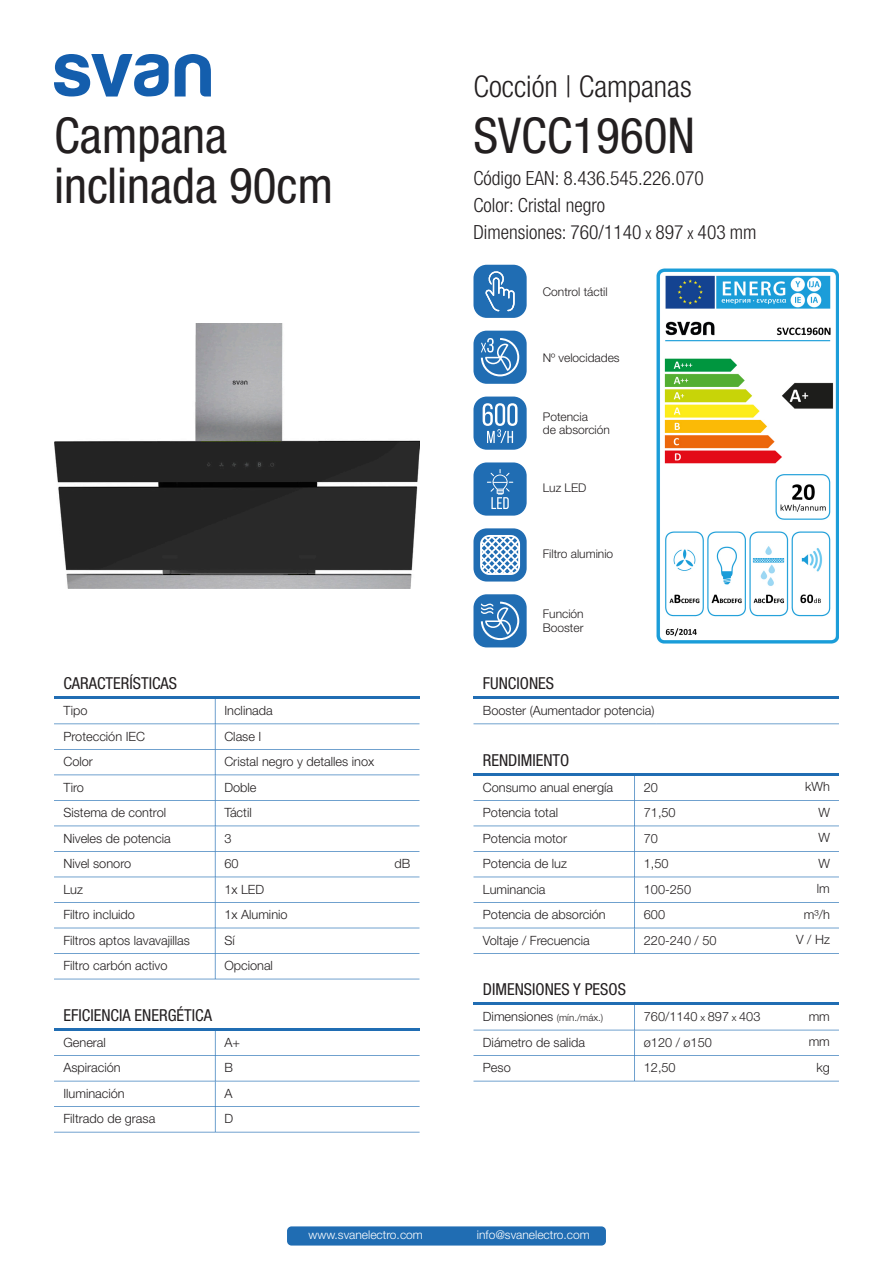
<style>
.page{position:relative;width:893px;height:1263px;background:#fff}
.page>*{position:absolute;margin:0;border:0;box-sizing:border-box;transform-origin:0 0}
.FAMILIA_Y_REF{font:condensed 49.5px "Helvetica Neue LT Std";color:#231f20}
.SUB_TITULO{font:300 condensed 30px "Helvetica Neue LT Std";color:#231f20}
.TEXTO{font:300 condensed 19.5px "Helvetica Neue LT Std";color:#231f20}
.TITULO_TABLA{font:condensed 16.5px "Helvetica Neue LT Std";color:#231f20}
.TEXTO_TABLA{font:300 12.75px "Helvetica Neue LT Std";color:#231f20}
.UNIDADES_TABLA{font:300 12.75px "Helvetica Neue LT Std";color:#231f20}
.INFO_ICONOS{font:300 12px "Helvetica Neue LT Std";color:#231f20}
.t1{font:300 12px "Helvetica Neue LT Std";color:#fff}
.s1{font-size:16.5px}
.s2{font-size:9.75px}
</style>
<div class="page">
<div style="left:287px;top:1226px;width:319px;height:19px;background:#206db3;border-radius:5px"></div>
<div style="left:473px;top:265px;width:54px;height:53px;background:#206db3;border-radius:13px"></div>
<div style="left:473px;top:528px;width:54px;height:53px;background:#206db3;border-radius:13px"></div>
<div style="left:473px;top:594px;width:54px;height:53px;background:#206db3;border-radius:13px"></div>
<div style="left:473px;top:462px;width:54px;height:54px;background:#206db3;border-radius:13px"></div>
<div style="left:473px;top:397px;width:54px;height:53px;background:#206db3;border-radius:13px"></div>
<div style="left:473px;top:331px;width:54px;height:53px;background:#206db3;border-radius:13px"></div>
<svg style="left:54px;top:54px;width:115px;height:43px"></svg>
<svg style="left:175px;top:54px;width:36px;height:42px"></svg>
<img style="left:656px;top:268px;width:183px;height:376px">
<hr style="left:473px;top:773px;width:366px;height:2px;background:#206db3">
<hr style="left:473px;top:1003px;width:366px;height:2px;background:#206db3">
<svg style="left:473px;top:1005px;width:366px;height:76px"></svg>
<svg style="left:473px;top:775px;width:366px;height:179px"></svg>
<img style="left:54px;top:323px;width:365px;height:266px">
<hr style="left:54px;top:696px;width:365px;height:3px;background:#206db3">
<hr style="left:54px;top:1028px;width:366px;height:2px;background:#206db3">
<svg style="left:54px;top:1030px;width:366px;height:102px"></svg>
<svg style="left:54px;top:699px;width:365px;height:280px"></svg>
<svg style="left:480px;top:535px;width:40px;height:40px"></svg>
<svg style="left:487px;top:469px;width:26px;height:40px"></svg>
<hr style="left:473px;top:696px;width:366px;height:3px;background:#206db3">
<svg style="left:473px;top:723px;width:366px;height:1px"></svg>
<svg style="left:485px;top:271px;width:30px;height:40px"></svg>
<svg style="left:481px;top:338px;width:38px;height:38px"></svg>
<svg style="left:481px;top:602px;width:38px;height:38px"></svg>
<svg style="left:483px;top:403px;width:34px;height:40px"></svg>
<p class="FAMILIA_Y_REF" style="left:54px;top:107px;width:175px">Campana</p>
<p class="FAMILIA_Y_REF" style="left:54px;top:156px;width:281px">inclinada 90cm</p>
<p class="TITULO_TABLA" style="left:63px;top:674px;width:115px">CARACTERÍSTICAS</p>
<p class="TEXTO_TABLA" style="left:63px;top:703px;width:26px">Tipo</p>
<p class="TEXTO_TABLA" style="left:224px;top:703px;width:50px">Inclinada</p>
<p class="TEXTO_TABLA" style="left:63px;top:728px;width:83px">Protección IEC</p>
<p class="TEXTO_TABLA" style="left:224px;top:728px;width:39px">Clase I</p>
<p class="TEXTO_TABLA" style="left:63px;top:754px;width:31px">Color</p>
<p class="TEXTO_TABLA" style="left:224px;top:754px;width:151px">Cristal negro y detalles inox</p>
<p class="TEXTO_TABLA" style="left:63px;top:779px;width:22px">Tiro</p>
<p class="TEXTO_TABLA" style="left:224px;top:779px;width:34px">Doble</p>
<p class="TEXTO_TABLA" style="left:63px;top:805px;width:104px">Sistema de control</p>
<p class="TEXTO_TABLA" style="left:224px;top:805px;width:29px">Táctil</p>
<p class="TEXTO_TABLA" style="left:63px;top:830px;width:109px">Niveles de potencia</p>
<p class="TEXTO_TABLA" style="left:224px;top:830px;width:9px">3</p>
<p class="TEXTO_TABLA" style="left:63px;top:856px;width:69px">Nivel sonoro</p>
<p class="TEXTO_TABLA" style="left:224px;top:856px;width:16px">60</p>
<p class="UNIDADES_TABLA" style="left:395px;top:855px;width:17px">dB</p>
<p class="TEXTO_TABLA" style="left:63px;top:881px;width:21px">Luz</p>
<p class="TEXTO_TABLA" style="left:224px;top:881px;width:41px">1x LED</p>
<p class="TEXTO_TABLA" style="left:63px;top:907px;width:73px">Filtro incluido</p>
<p class="TEXTO_TABLA" style="left:224px;top:907px;width:65px">1x Aluminio</p>
<p class="TEXTO_TABLA" style="left:63px;top:932px;width:128px">Filtros aptos lavavajillas</p>
<p class="TEXTO_TABLA" style="left:224px;top:932px;width:12px">Sí</p>
<p class="TEXTO_TABLA" style="left:63px;top:958px;width:106px">Filtro carbón activo</p>
<p class="TEXTO_TABLA" style="left:224px;top:958px;width:50px">Opcional</p>
<p class="TITULO_TABLA" style="left:63px;top:1005px;width:150px">EFICIENCIA ENERGÉTICA</p>
<p class="TEXTO_TABLA" style="left:63px;top:1034px;width:44px">General</p>
<p class="TEXTO_TABLA" style="left:224px;top:1034px;width:17px">A+</p>
<p class="TEXTO_TABLA" style="left:63px;top:1060px;width:59px">Aspiración</p>
<p class="TEXTO_TABLA" style="left:224px;top:1060px;width:10px">B</p>
<p class="TEXTO_TABLA" style="left:63px;top:1085px;width:63px">Iluminación</p>
<p class="TEXTO_TABLA" style="left:224px;top:1085px;width:10px">A</p>
<p class="TEXTO_TABLA" style="left:63px;top:1111px;width:93px">Filtrado de grasa</p>
<p class="TEXTO_TABLA" style="left:224px;top:1111px;width:10px">D</p>
<p class="SUB_TITULO" style="left:473px;top:69px;width:220px">Cocción | Campanas</p>
<p class="FAMILIA_Y_REF" style="left:473px;top:107px;width:223px">SVCC1960N</p>
<p class="TEXTO" style="left:473px;top:167px;width:232px">Código EAN: 8.436.545.226.070</p>
<p class="TEXTO" style="left:473px;top:194px;width:133px">Color: Cristal negro</p>
<p class="TEXTO" style="left:473px;top:221px;width:284px">Dimensiones: 760/1140 <span class="s1">x</span> 897 <span class="s1">x</span> 403 mm</p>
<p class="INFO_ICONOS" style="left:543px;top:284px;width:66px">Control táctil</p>
<p class="INFO_ICONOS" style="left:543px;top:350px;width:78px">Nº velocidades</p>
<p class="INFO_ICONOS" style="left:543px;top:409px;width:47px">Potencia</p>
<p class="INFO_ICONOS" style="left:543px;top:423px;width:69px">de absorción</p>
<p class="INFO_ICONOS" style="left:543px;top:481px;width:45px">Luz LED</p>
<p class="INFO_ICONOS" style="left:543px;top:546px;width:72px">Filtro aluminio</p>
<p class="INFO_ICONOS" style="left:543px;top:606px;width:42px">Función</p>
<p class="INFO_ICONOS" style="left:543px;top:620px;width:42px">Booster</p>
<p class="TITULO_TABLA" style="left:483px;top:674px;width:73px">FUNCIONES</p>
<p class="TEXTO_TABLA" style="left:483px;top:703px;width:173px">Booster (Aumentador potencia)</p>
<p class="TITULO_TABLA" style="left:483px;top:750px;width:88px">RENDIMIENTO</p>
<p class="TEXTO_TABLA" style="left:483px;top:779px;width:132px">Consumo anual energía</p>
<p class="TEXTO_TABLA" style="left:644px;top:779px;width:16px">20</p>
<p class="UNIDADES_TABLA" style="left:805px;top:779px;width:26px">kWh</p>
<p class="TEXTO_TABLA" style="left:483px;top:805px;width:77px">Potencia total</p>
<p class="TEXTO_TABLA" style="left:644px;top:805px;width:33px">71,50</p>
<p class="UNIDADES_TABLA" style="left:818px;top:804px;width:13px">W</p>
<p class="TEXTO_TABLA" style="left:483px;top:830px;width:86px">Potencia motor</p>
<p class="TEXTO_TABLA" style="left:644px;top:830px;width:16px">70</p>
<p class="UNIDADES_TABLA" style="left:818px;top:830px;width:13px">W</p>
<p class="TEXTO_TABLA" style="left:483px;top:856px;width:86px">Potencia de luz</p>
<p class="TEXTO_TABLA" style="left:644px;top:856px;width:26px">1,50</p>
<p class="UNIDADES_TABLA" style="left:818px;top:855px;width:13px">W</p>
<p class="TEXTO_TABLA" style="left:483px;top:881px;width:64px">Luminancia</p>
<p class="TEXTO_TABLA" style="left:644px;top:881px;width:49px">100-250</p>
<p class="UNIDADES_TABLA" style="left:817px;top:881px;width:14px">lm</p>
<p class="TEXTO_TABLA" style="left:483px;top:907px;width:124px">Potencia de absorción</p>
<p class="TEXTO_TABLA" style="left:644px;top:907px;width:23px">600</p>
<p class="UNIDADES_TABLA" style="left:804px;top:906px;width:27px">m³/h</p>
<p class="TEXTO_TABLA" style="left:483px;top:932px;width:108px">Voltaje / Frecuencia</p>
<p class="TEXTO_TABLA" style="left:644px;top:932px;width:74px">220-240 / 50</p>
<p class="UNIDADES_TABLA" style="left:796px;top:932px;width:35px">V / Hz</p>
<p class="TITULO_TABLA" style="left:483px;top:980px;width:145px">DIMENSIONES Y PESOS</p>
<p class="TEXTO_TABLA" style="left:483px;top:1009px;width:122px">Dimensiones <span class="s2">(mín./máx.)</span></p>
<p class="TEXTO_TABLA" style="left:644px;top:1009px;width:118px">760/1140 <span class="s2">x</span> 897 <span class="s2">x</span> 403</p>
<p class="UNIDADES_TABLA" style="left:809px;top:1008px;width:23px">mm</p>
<p class="TEXTO_TABLA" style="left:483px;top:1034px;width:104px">Diámetro de salida</p>
<p class="TEXTO_TABLA" style="left:644px;top:1034px;width:70px">ø120 / ø150</p>
<p class="UNIDADES_TABLA" style="left:809px;top:1034px;width:23px">mm</p>
<p class="TEXTO_TABLA" style="left:483px;top:1060px;width:29px">Peso</p>
<p class="TEXTO_TABLA" style="left:644px;top:1060px;width:33px">12,50</p>
<p class="UNIDADES_TABLA" style="left:816px;top:1059px;width:15px">kg</p>
<p class="t1" style="left:309px;top:1227px;width:116px">www.svanelectro.com</p>
<p class="t1" style="left:477px;top:1227px;width:114px">info@svanelectro.com</p>
</div>
